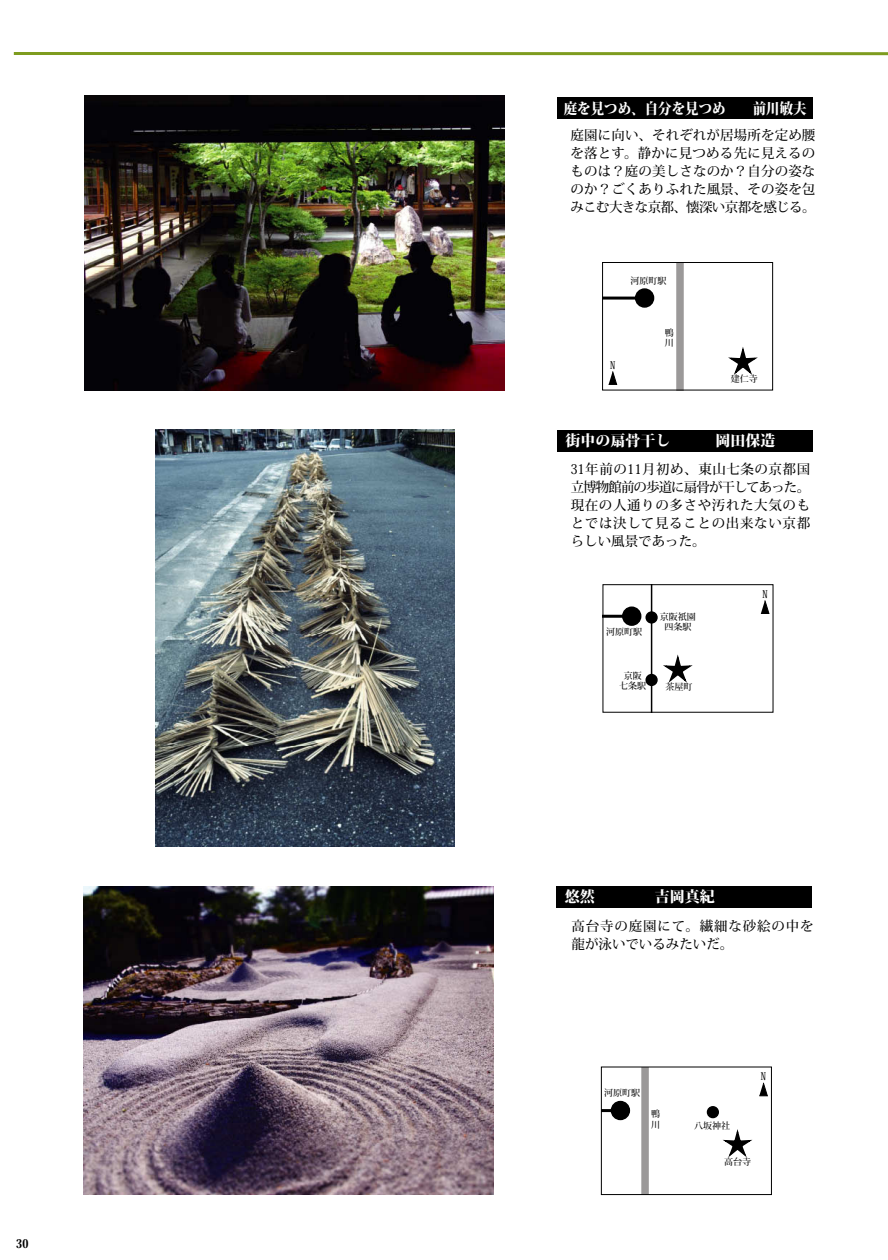
<style>
.page{position:relative;width:888px;height:1260px;background:#fff}
.page>*{position:absolute;margin:0;border:0;box-sizing:border-box;transform-origin:0 0}
.t1{font:15px "Koz Min Pro Heavy 90 ms RKSJ H";color:#fff}
.t2{font:15px "Koz Min Pro Heavy 90 ms RKSJ H";color:#fff;scale:.9 1}
.t3{font:500 13.5px/18px "Koz Min Pro";letter-spacing:.01em;color:#000;text-align:justify}
.t4{font:500 13.5px/18px "Koz Min Pro";letter-spacing:.06em;color:#000}
.t5{font:12px "Koz Min Pro Heavy 90 ms RKSJ H";color:#000}
.t6{font:500 10.5px "Koz Min Pro";color:#000}
.t7{font:500 9px/10.5px "Koz Min Pro";color:#000}
</style>
<div class="page">
<div style="left:557px;top:430px;width:255px;height:21px;background:#000"></div>
<img style="left:83px;top:886px;width:411px;height:309px">
<img style="left:155px;top:429px;width:299px;height:417px">
<img style="left:84px;top:96px;width:421px;height:294px">
<div style="left:557px;top:98px;width:255px;height:21px;background:#000"></div>
<div style="left:557px;top:886px;width:255px;height:22px;background:#000"></div>
<hr style="left:14px;top:52px;width:874px;height:3px;background:#7e9c1f">
<svg style="left:608px;top:371px;width:9px;height:14px"></svg>
<div style="left:635px;top:288px;width:19px;height:20px;background:#000;border:2px solid #000;border-radius:50%"></div>
<hr style="left:603px;top:297px;width:41px;height:3px;background:#000">
<div style="left:676px;top:263px;width:8px;height:127px;background:#9b9999"></div>
<svg style="left:728px;top:348px;width:30px;height:27px"></svg>
<div style="left:602px;top:262px;width:171px;height:128px;border:1px solid #000"></div>
<div style="left:645px;top:674px;width:13px;height:12px;background:#000;border:2px solid #000;border-radius:50%"></div>
<div style="left:645px;top:611px;width:13px;height:13px;background:#000;border:2px solid #000;border-radius:50%"></div>
<svg style="left:761px;top:600px;width:8px;height:14px"></svg>
<div style="left:622px;top:607px;width:19px;height:19px;background:#000;border:2px solid #000;border-radius:50%"></div>
<hr style="left:603px;top:615px;width:32px;height:3px;background:#000">
<svg style="left:663px;top:656px;width:30px;height:27px"></svg>
<hr style="left:651px;top:585px;width:1px;height:127px;background:#000">
<div style="left:603px;top:584px;width:170px;height:129px;border:1px solid #000"></div>
<div style="left:707px;top:1106px;width:12px;height:12px;background:#000;border:2px solid #000;border-radius:50%"></div>
<svg style="left:759px;top:1082px;width:9px;height:14px"></svg>
<div style="left:611px;top:1101px;width:19px;height:19px;background:#000;border:2px solid #000;border-radius:50%"></div>
<hr style="left:601px;top:1109px;width:19px;height:3px;background:#000">
<div style="left:641px;top:1067px;width:8px;height:128px;background:#9b9999"></div>
<svg style="left:723px;top:1130px;width:29px;height:28px"></svg>
<div style="left:601px;top:1067px;width:171px;height:128px;border:1px solid #000"></div>
<p class="t5" style="left:16px;top:1234px;width:14px">30</p>
<p class="t2" style="left:564px;top:97px;width:181px">庭を見つめ、自分を見つめ</p>
<p class="t2" style="left:753px;top:97px;width:61px">前川敏夫</p>
<p class="t3" style="left:570px;top:126px;width:247px">庭園に向い、それぞれが居場所を定め腰を落とす。静かに見つめる先に見えるのものは？庭の美しさなのか？自分の姿なのか？ごくありふれた風景、その姿を包みこむ大きな京都、懐深い京都を感じる。</p>
<p class="t7" style="left:630px;top:275px;width:37px">河原町駅</p>
<p class="t6" style="left:610px;top:358px;width:7px">N</p>
<p class="t7" style="left:665px;top:327px;width:10px">鴨川</p>
<p class="t7" style="left:731px;top:374px;width:28px">建仁寺</p>
<p class="t1" style="left:565px;top:429px;width:106px">街中の扇骨干し</p>
<p class="t1" style="left:715px;top:429px;width:61px">岡田保造</p>
<p class="t3" style="left:571px;top:460px;width:241px">31年前の11月初め、東山七条の京都国立博物館前の歩道に扇骨が干してあった。現在の人通りの多さや汚れた大気のもとでは決して見ることの出来ない京都らしい風景であった。</p>
<p class="t7" style="left:606px;top:626px;width:37px">河原町駅</p>
<p class="t7" style="left:619px;top:670px;width:28px;text-align:center">京阪七条駅</p>
<p class="t7" style="left:660px;top:611px;width:37px;text-align:center">京阪祇園四条駅</p>
<p class="t7" style="left:666px;top:681px;width:28px">茶屋町</p>
<p class="t6" style="left:762px;top:587px;width:7px">N</p>
<p class="t1" style="left:565px;top:886px;width:31px">悠然</p>
<p class="t1" style="left:655px;top:886px;width:61px">吉岡真紀</p>
<p class="t4" style="left:572px;top:917px;width:244px">高台寺の庭園にて。繊細な砂絵の中を龍が泳いでいるみたいだ。</p>
<p class="t7" style="left:604px;top:1087px;width:37px">河原町駅</p>
<p class="t6" style="left:761px;top:1069px;width:7px">N</p>
<p class="t7" style="left:651px;top:1108px;width:10px">鴨川</p>
<p class="t7" style="left:694px;top:1120px;width:37px">八坂神社</p>
<p class="t7" style="left:724px;top:1156px;width:28px">高台寺</p>
</div>
